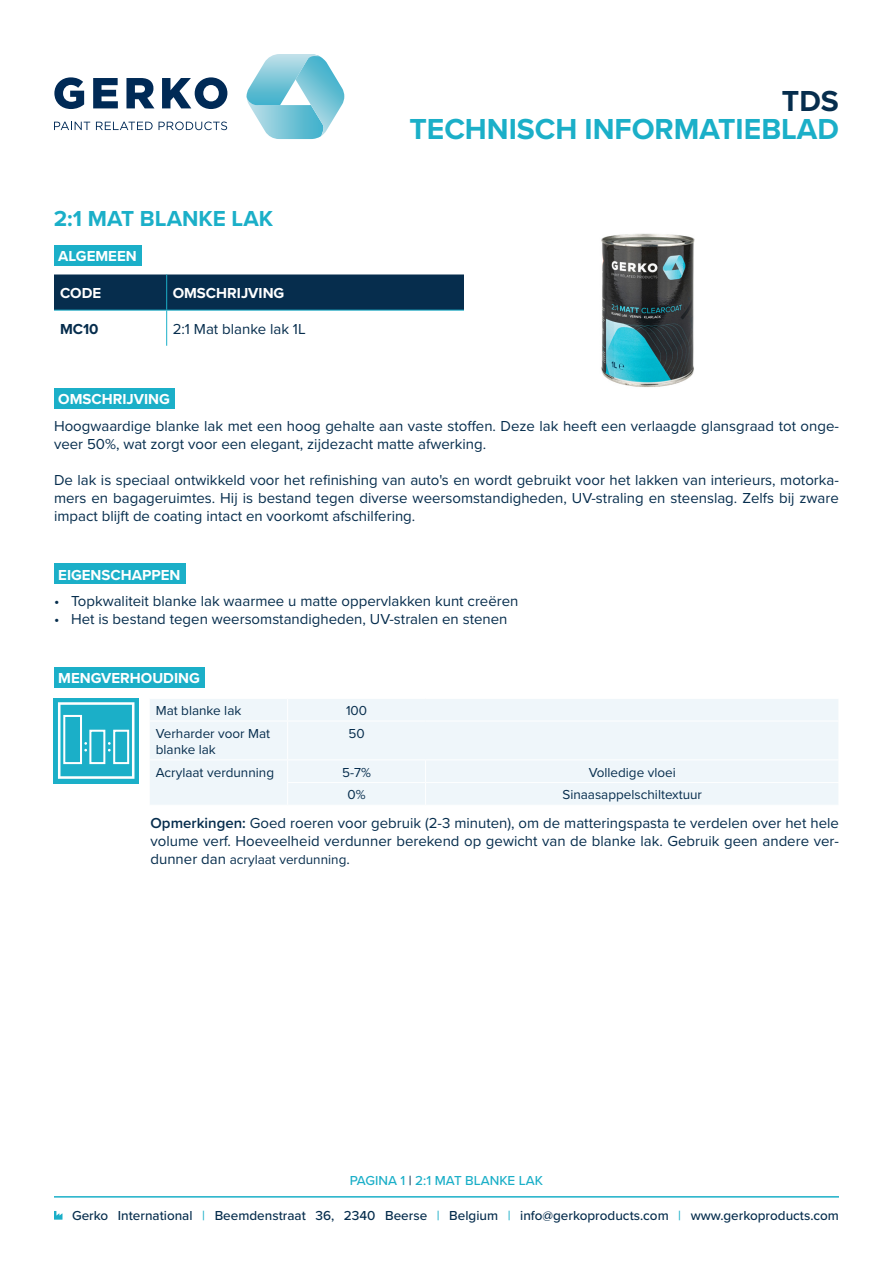
<style>
.page{position:relative;width:893px;height:1263px;background:#fff}
.page>*{position:absolute;margin:0;border:0;box-sizing:border-box;transform-origin:0 0}
.t1{font:700 30px "Proxima Nova";color:#1bafc8}
.t2{font:700 30px "Proxima Nova";color:#062d4d}
.t3{font:700 22.5px "Proxima Nova";color:#1bafc8}
.Alineastijl{font:15px/18px "Proxima Nova";color:#062d4d}
.t4{font:700 15px "Proxima Nova";color:#fff}
.t5{font:700 15px "Proxima Nova";color:#062d4d}
.Alineastijl-2{font:13.5px/16.2px "Proxima Nova";color:#062d4d}
.t6{font:500 13.5px "Proxima Nova";color:#062d4d}
.t7{font:500 13.5px "Proxima Nova";color:#1bafc8}
.s1{font-weight:600}
.s2{font-size:15px}
.s3{color:#062d4d}
.s4{color:#1bafc8}
</style>
<div class="page">
<div style="left:54px;top:245px;width:87px;height:21px;background:#1bafc8"></div>
<div style="left:54px;top:388px;width:121px;height:21px;background:#1bafc8"></div>
<div style="left:54px;top:564px;width:131px;height:20px;background:#1bafc8"></div>
<div style="left:54px;top:274px;width:410px;height:36px;background:#062d4d"></div>
<hr style="left:166px;top:274px;width:1px;height:36px;background:#1bafc8">
<hr style="left:54px;top:310px;width:113px;height:1px;background:#1bafc8">
<hr style="left:167px;top:310px;width:667px;height:1px;background:#1bafc8">
<hr style="left:166px;top:310px;width:1px;height:36px;background:#1bafc8">
<div style="left:54px;top:667px;width:150px;height:20px;background:#1bafc8"></div>
<div style="left:54px;top:698px;width:85px;height:85px;background:#1bafc8"></div>
<svg style="left:58px;top:702px;width:76px;height:77px"></svg>
<div style="left:150px;top:699px;width:688px;height:106px;background:#eff6fa"></div>
<svg style="left:287px;top:699px;width:1px;height:22px"></svg>
<hr style="left:150px;top:721px;width:138px;height:1px;background:#fff">
<hr style="left:288px;top:721px;width:138px;height:1px;background:#fff">
<hr style="left:287px;top:721px;width:1px;height:38px;background:#fff">
<hr style="left:426px;top:721px;width:413px;height:1px;background:#fff">
<hr style="left:150px;top:759px;width:138px;height:1px;background:#fff">
<hr style="left:288px;top:759px;width:138px;height:1px;background:#fff">
<hr style="left:426px;top:759px;width:413px;height:1px;background:#fff">
<hr style="left:287px;top:782px;width:139px;height:1px;background:#fff">
<svg style="left:287px;top:760px;width:1px;height:45px"></svg>
<hr style="left:426px;top:782px;width:413px;height:1px;background:#fff">
<svg style="left:425px;top:760px;width:1px;height:45px"></svg>
<svg style="left:54px;top:122px;width:36px;height:8px"></svg>
<svg style="left:96px;top:122px;width:57px;height:8px"></svg>
<svg style="left:159px;top:122px;width:68px;height:8px"></svg>
<svg style="left:54px;top:77px;width:30px;height:32px"></svg>
<svg style="left:93px;top:78px;width:25px;height:30px"></svg>
<svg style="left:126px;top:78px;width:28px;height:30px"></svg>
<svg style="left:162px;top:77px;width:65px;height:32px"></svg>
<svg style="left:246px;top:54px;width:98px;height:85px"></svg>
<svg style="left:54px;top:1211px;width:8px;height:8px"></svg>
<hr style="left:54px;top:1196px;width:785px;height:1px;background:#1bafc8">
<img style="left:464px;top:233px;width:370px;height:154px">
<p class="t3" style="left:54px;top:202px;width:221px">2:1 MAT BLANKE LAK</p>
<p class="t4" style="left:58px;top:245px;width:80px">ALGEMEEN</p>
<p class="t4" style="left:60px;top:282px;width:43px">CODE</p>
<p class="t4" style="left:173px;top:282px;width:113px">OMSCHRIJVING</p>
<p class="t5" style="left:60px;top:318px;width:40px">MC10</p>
<p class="Alineastijl" style="left:173px;top:319px;width:134px">2:1 Mat blanke lak 1L</p>
<p class="t4" style="left:58px;top:388px;width:113px">OMSCHRIJVING</p>
<p class="t2" style="left:782px;top:78px;width:58px">TDS</p>
<p class="t1" style="left:409px;top:107px;width:431px">TECHNISCH INFORMATIEBLAD</p>
<p class="Alineastijl" style="left:54px;top:416px;width:786px">Hoogwaardige blanke lak met een hoog gehalte aan vaste stoffen. Deze lak heeft een verlaagde glansgraad tot onge&shy;veer 50%, wat zorgt voor een elegant, zijdezacht matte afwerking.</p>
<p class="Alineastijl" style="left:54px;top:470px;width:786px;text-align:justify">De lak is speciaal ontwikkeld voor het refinishing van auto's en wordt gebruikt voor het lakken van interieurs, motorka&shy;mers en bagageruimtes. Hij is bestand tegen diverse weersomstandigheden, UV-straling en steenslag. Zelfs bij zware impact blijft de coating intact en voorkomt afschilfering.</p>
<p class="t4" style="left:58px;top:563px;width:124px">EIGENSCHAPPEN</p>
<p class="Alineastijl" style="left:54px;top:592px;width:466px">• Topkwaliteit blanke lak waarmee u matte oppervlakken kunt creëren</p>
<p class="Alineastijl" style="left:54px;top:610px;width:455px">• Het is bestand tegen weersomstandigheden, UV-stralen en stenen</p>
<p class="t4" style="left:58px;top:667px;width:143px">MENGVERHOUDING</p>
<p class="Alineastijl-2" style="left:156px;top:702px;width:87px">Mat blanke lak</p>
<p class="Alineastijl-2" style="left:346px;top:702px;width:23px">100</p>
<p class="Alineastijl-2" style="left:156px;top:724px;width:116px">Verharder voor Mat blanke lak</p>
<p class="Alineastijl-2" style="left:348px;top:724px;width:18px">50</p>
<p class="Alineastijl-2" style="left:156px;top:763px;width:120px">Acrylaat verdunning</p>
<p class="Alineastijl-2" style="left:342px;top:763px;width:30px">5-7%</p>
<p class="Alineastijl-2" style="left:589px;top:763px;width:89px">Volledige vloei</p>
<p class="Alineastijl-2" style="left:348px;top:786px;width:20px">0%</p>
<p class="Alineastijl-2" style="left:562px;top:786px;width:141px">Sinaasappelschiltextuur</p>
<p class="Alineastijl" style="left:150px;top:813px;width:690px"><span class="s1">Opmerkingen:</span> Goed roeren voor gebruik (2-3 minuten), om de matteringspasta te verdelen over het hele volume verf. Hoeveelheid verdunner berekend op gewicht van de blanke lak. Gebruik geen andere ver-</p>
<p class="Alineastijl-2" style="left:150px;top:851px;width:201px"><span class="s2">dunner dan</span> acrylaat verdunning<span class="s2">.</span></p>
<p class="t7" style="left:350px;top:1170px;width:195px">PAGINA 1 <span class="s3">|</span> 2:1 MAT BLANKE LAK</p>
<p class="t6" style="left:72px;top:1205px;width:768px">Gerko International <span class="s4">|</span> Beemdenstraat 36, 2340 Beerse <span class="s4">|</span> Belgium <span class="s4">|</span> info@gerkoproducts.com <span class="s4">|</span> www.gerkoproducts.com</p>
</div>
